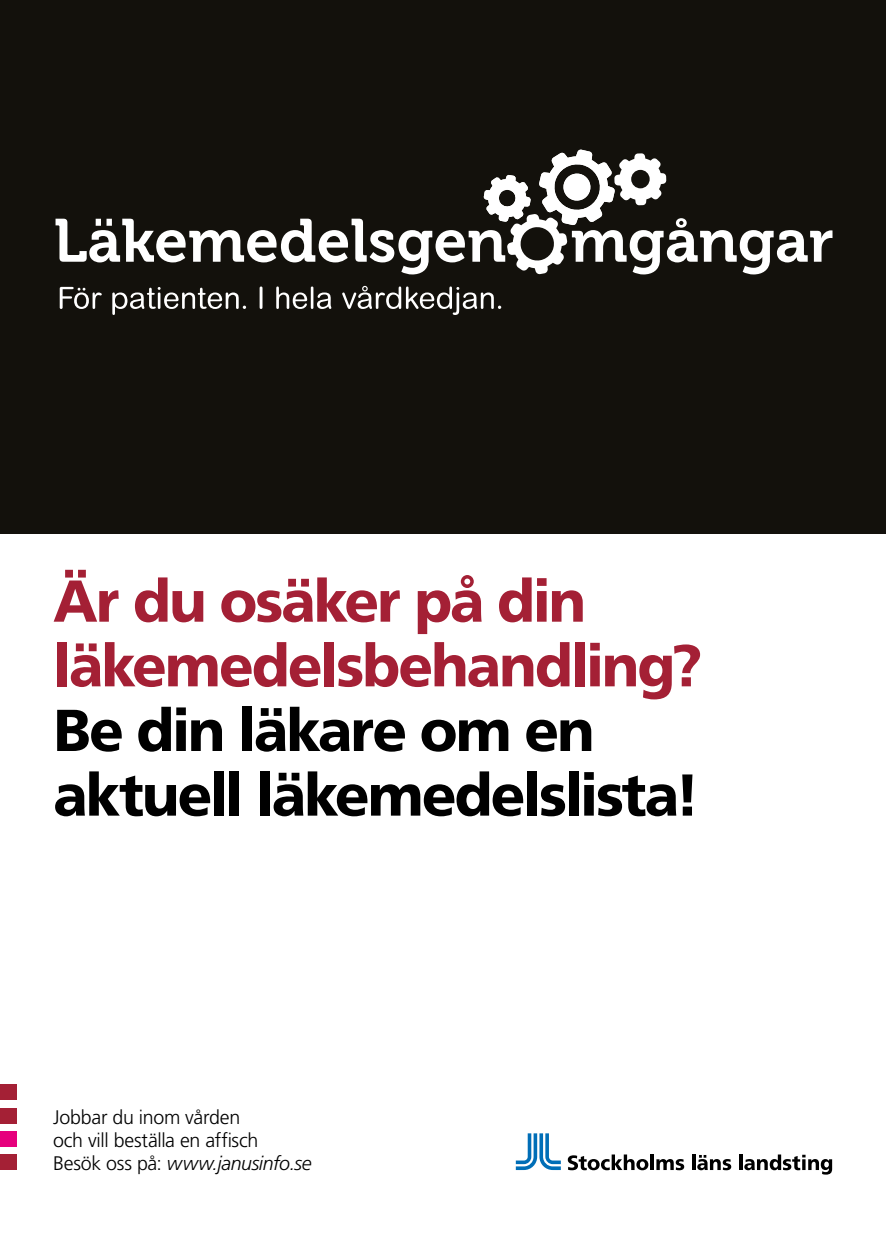
<style>
.page{position:relative;width:886px;height:1241px;background:#fff}
.page>*{position:absolute;margin:0;border:0;box-sizing:border-box;transform-origin:0 0}
.t1{font:800 58.94px/64.6px "Frutiger SLL";letter-spacing:-.04em;color:#000}
.t2{font:800 58.94px/64.6px "Frutiger SLL";letter-spacing:-.04em;color:#a42035}
.t3{font:300 19.62px/22.9px "Frutiger SLL";letter-spacing:-.015em;color:#000}
.s1{font-style:italic}
</style>
<div class="page">
<svg style="left:516px;top:1133px;width:45px;height:36px"></svg>
<svg style="left:568px;top:1154px;width:80px;height:15px"></svg>
<hr style="left:650px;top:1154px;width:4px;height:15px;background:#000">
<svg style="left:656px;top:1159px;width:28px;height:10px"></svg>
<hr style="left:692px;top:1154px;width:3px;height:15px;background:#000">
<svg style="left:697px;top:1155px;width:34px;height:14px"></svg>
<hr style="left:739px;top:1154px;width:3px;height:15px;background:#000">
<svg style="left:744px;top:1154px;width:88px;height:20px"></svg>
<div style="left:0;top:1084px;width:16px;height:16px;background:#a42035"></div>
<div style="left:0;top:1107px;width:17px;height:16px;background:#a42035"></div>
<div style="left:0;top:1130px;width:17px;height:16px;background:#e6007d"></div>
<div style="left:0;top:1153px;width:17px;height:16px;background:#a42035"></div>
<div style="left:0;top:0;width:886px;height:533px;background:#13110c"></div>
<svg style="left:56px;top:149px;width:776px;height:125px"></svg>
<svg style="left:60px;top:287px;width:42px;height:22px"></svg>
<svg style="left:112px;top:287px;width:134px;height:28px"></svg>
<svg style="left:260px;top:286px;width:2px;height:23px"></svg>
<svg style="left:276px;top:286px;width:55px;height:23px"></svg>
<svg style="left:342px;top:286px;width:159px;height:29px"></svg>
<h1 class="t2" style="left:53px;top:568px;width:650px">Är du osäker på din läkemedelsbehandling?</h1>
<h1 class="t1" style="left:53px;top:697px;width:648px">Be din läkare om en aktuell läkemedelslista!</h1>
<p class="t3" style="left:53px;top:1106px;width:260px">Jobbar du inom vården<br>och vill beställa en affisch<br>Besök oss på: <span class="s1">www.janusinfo.se</span></p>
</div>
